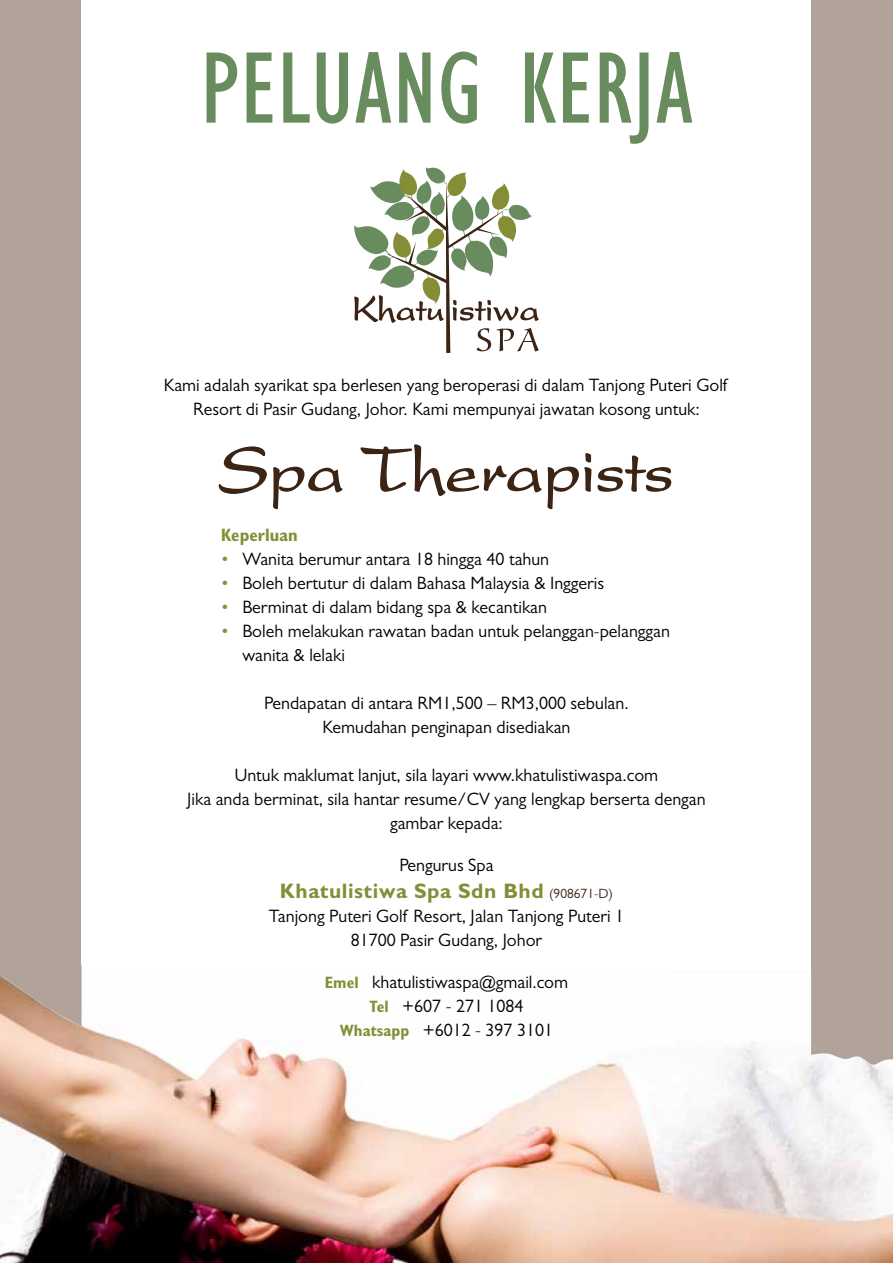
<style>
.page{position:relative;width:893px;height:1263px;background:#fff}
.page>*{position:absolute;margin:0;border:0;box-sizing:border-box;transform-origin:0 0}
.t1{font:condensed 105px "Gill Sans MT Pro";letter-spacing:.01em;color:#688c5d}
.t2{font:69px "Samurai";letter-spacing:-.01em;color:#3c2415}
.t3{font:700 21px "Gill Sans MT Pro";letter-spacing:.025em;color:#858e36}
.t4{font:18px/24px "Gill Sans MT Pro";color:#000;text-align:center}
.t5{font:700 condensed 18px "Gill Sans MT Pro";color:#858e36}
.s1{color:#858e36}
.s2{font-weight:400;font-size:13.5px;color:#3c2415}
.s3{font-weight:700;font-stretch:condensed;font-size:16.5px;color:#858e36}
</style>
<div class="page">
<div style="left:0;top:0;width:893px;height:1172px;background:#b1a29a"></div>
<div style="left:82px;top:0;width:729px;height:1099px;background:#fff"></div>
<img style="left:0;top:1025px;width:893px;height:238px">
<svg style="left:811px;top:971px;width:82px;height:97px"></svg>
<svg style="left:354px;top:167px;width:185px;height:186px"></svg>
<svg style="left:218px;top:446px;width:125px;height:64px"></svg>
<svg style="left:360px;top:444px;width:312px;height:66px"></svg>
<svg style="left:0;top:964px;width:82px;height:62px"></svg>
<h1 class="t1" style="left:200px;top:25px;width:494px">PELUANG KERJA</h1>
<p class="t4" style="left:164px;top:373px;width:565px">Kami adalah syarikat spa berlesen yang beroperasi di dalam Tanjong Puteri Golf<br>Resort di Pasir Gudang, Johor. Kami mempunyai jawatan kosong untuk:</p>
<h2 class="t2" style="left:219px;top:431px;width:456px">Spa Therapists</h2>
<p class="t5" style="left:221px;top:524px;width:78px">Keperluan</p>
<p class="t4" style="left:221px;top:547px;width:330px"><span class="s1">•</span> Wanita berumur antara 18 hingga 40 tahun</p>
<p class="t4" style="left:221px;top:571px;width:385px"><span class="s1">•</span> Boleh bertutur di dalam Bahasa Malaysia &amp; Inggeris</p>
<p class="t4" style="left:221px;top:595px;width:327px"><span class="s1">•</span> Berminat di dalam bidang spa &amp; kecantikan</p>
<p class="t4" style="left:242px;top:619px;width:429px;text-align:left;text-indent:-21px"><span class="s1">•</span> Boleh melakukan rawatan badan untuk pelanggan-pelanggan wanita &amp; lelaki</p>
<p class="t4" style="left:264px;top:691px;width:366px">Pendapatan di antara RM1,500 – RM3,000 sebulan.<br>Kemudahan penginapan disediakan</p>
<p class="t4" style="left:187px;top:763px;width:520px">Untuk maklumat lanjut, sila layari www.khatulistiwaspa.com<br>Jika anda berminat, sila hantar resume/CV yang lengkap berserta dengan gambar kepada:</p>
<p class="t4" style="left:399px;top:853px;width:96px">Pengurus Spa</p>
<p class="t3" style="left:280px;top:878px;width:335px">Khatulistiwa Spa Sdn Bhd <span class="s2">(908671-D)</span></p>
<p class="t4" style="left:269px;top:904px;width:357px">Tanjong Puteri Golf Resort, Jalan Tanjong Puteri 1<br>81700 Pasir Gudang, Johor</p>
<p class="t4" style="left:325px;top:970px;width:245px"><span class="s3">Emel</span> khatulistiwaspa@gmail.com<br><span class="s3">Tel</span> +607 - 271 1084<br><span class="s3">Whatsapp</span> +6012 - 397 3101</p>
</div>
